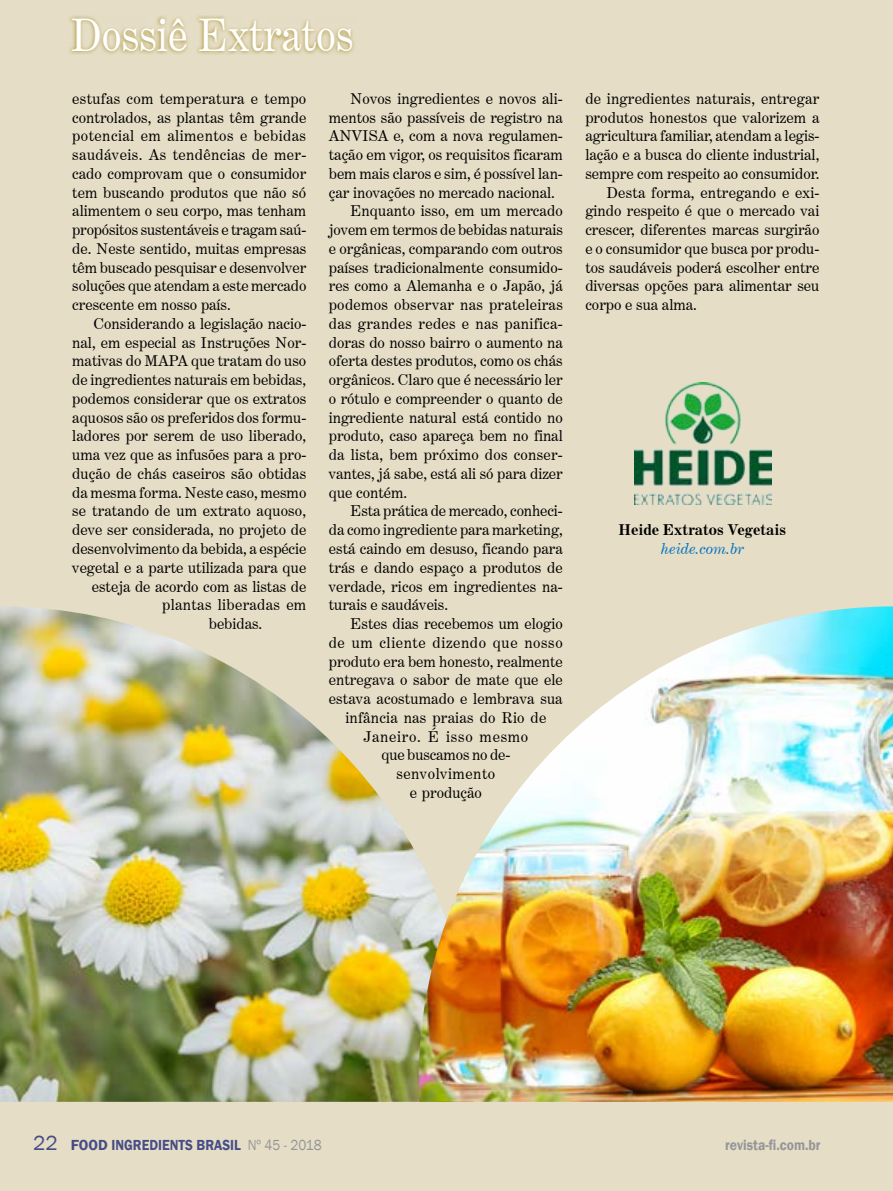
<style>
.page{position:relative;width:893px;height:1191px;background:#e5ddc5}
.page>*{position:absolute;margin:0;border:0;box-sizing:border-box;transform-origin:0 0}
.t1{font:45px "Century Expanded BT";color:#fff;scale:.9 1}
.t2{font:15px/18.8px "Century Expanded BT";color:#000;text-align:justify}
.t3{font:15px "Century Expanded BT";letter-spacing:.02em;color:#000}
.t4{font:600 15px "Franklin Gothic";color:#464d87}
.t5{font:15px "Century Expanded BT";letter-spacing:.04em;color:#000}
.t6{font:700 15px "Century Expanded BT";color:#000}
.t7{font:15px "Century Expanded BT";letter-spacing:.045em;color:#000}
.t8{font:600 15px "Franklin Gothic";color:#939598;scale:.9 1}
.t9{font:15px "Century Expanded BT";letter-spacing:.035em;color:#000}
.t10{font:italic 15px "Century Expanded BT";color:#0070c0}
.s1{font-weight:400;font-size:21px}
.s2{font-weight:400;color:#939598}
</style>
<div class="page">
<svg style="left:69px;top:16px;width:286px;height:39px"></svg>
<img style="left:0;top:606px;width:419px;height:495px">
<img style="left:419px;top:606px;width:474px;height:495px">
<img style="left:634px;top:382px;width:138px;height:123px">
<h1 class="t1" style="left:71px;top:7px;width:316px">Dossiê Extratos</h1>
<p class="t2" style="left:72px;top:89px;width:236px">estufas com temperatura e tempo controlados, as plantas têm grande potencial em alimentos e bebidas saudáveis. As tendências de mer&shy;cado comprovam que o consumidor tem buscando produtos que não só alimentem o seu corpo, mas tenham propósitos sustentáveis e tragam saú&shy;de. Neste sentido, muitas empresas têm buscado pesquisar e desenvolver soluções que atendam a este mercado crescente em nosso país.</p>
<p class="t2" style="left:94px;top:314px;width:214px">Considerando a legislação nacio-</p>
<p class="t2" style="left:72px;top:333px;width:236px">nal, em especial as Instruções Nor-</p>
<p class="t2" style="left:72px;top:351px;width:236px">mativas do MAPA que tratam do uso</p>
<p class="t2" style="left:72px;top:370px;width:235px">de ingredientes naturais em bebidas,</p>
<p class="t2" style="left:72px;top:389px;width:236px">podemos considerar que os extratos</p>
<p class="t2" style="left:72px;top:408px;width:236px">aquosos são os preferidos dos formu-</p>
<p class="t2" style="left:72px;top:426px;width:235px">ladores por serem de uso liberado,</p>
<p class="t2" style="left:72px;top:445px;width:236px">uma vez que as infusões para a pro-</p>
<p class="t2" style="left:72px;top:464px;width:236px">dução de chás caseiros são obtidas</p>
<p class="t2" style="left:72px;top:483px;width:236px">da mesma forma. Neste caso, mesmo</p>
<p class="t2" style="left:72px;top:501px;width:235px">se tratando de um extrato aquoso,</p>
<p class="t2" style="left:72px;top:520px;width:236px">deve ser considerada, no projeto de</p>
<p class="t2" style="left:72px;top:539px;width:236px">desenvolvimento da bebida, a espécie</p>
<p class="t2" style="left:72px;top:558px;width:235px">vegetal e a parte utilizada para que</p>
<p class="t2" style="left:92px;top:576px;width:216px">esteja de acordo com as listas de</p>
<p class="t3" style="left:162px;top:596px;width:146px">plantas liberadas em</p>
<p class="t2" style="left:209px;top:614px;width:55px">bebidas.</p>
<p class="t2" style="left:350px;top:89px;width:214px">Novos ingredientes e novos ali-</p>
<p class="t2" style="left:329px;top:108px;width:236px">mentos são passíveis de registro na</p>
<p class="t2" style="left:329px;top:126px;width:235px">ANVISA e, com a nova regulamen-</p>
<p class="t2" style="left:329px;top:145px;width:235px">tação em vigor, os requisitos ficaram</p>
<p class="t2" style="left:329px;top:164px;width:235px">bem mais claros e sim, é possível lan-</p>
<p class="t2" style="left:329px;top:183px;width:228px">çar inovações no mercado nacional.</p>
<p class="t2" style="left:350px;top:201px;width:214px">Enquanto isso, em um mercado</p>
<p class="t2" style="left:329px;top:220px;width:236px">jovem em termos de bebidas naturais</p>
<p class="t2" style="left:329px;top:239px;width:235px">e orgânicas, comparando com outros</p>
<p class="t2" style="left:329px;top:258px;width:235px">países tradicionalmente consumido-</p>
<p class="t2" style="left:329px;top:276px;width:235px">res como a Alemanha e o Japão, já</p>
<p class="t3" style="left:329px;top:296px;width:236px">podemos observar nas prateleiras</p>
<p class="t3" style="left:329px;top:314px;width:236px">das grandes redes e nas panifica-</p>
<p class="t2" style="left:329px;top:333px;width:235px">doras do nosso bairro o aumento na</p>
<p class="t2" style="left:329px;top:351px;width:236px">oferta destes produtos, como os chás</p>
<p class="t2" style="left:329px;top:370px;width:235px">orgânicos. Claro que é necessário ler</p>
<p class="t2" style="left:329px;top:389px;width:235px">o rótulo e compreender o quanto de</p>
<p class="t2" style="left:329px;top:408px;width:235px">ingrediente natural está contido no</p>
<p class="t2" style="left:329px;top:426px;width:235px">produto, caso apareça bem no final</p>
<p class="t2" style="left:329px;top:445px;width:235px">da lista, bem próximo dos conser-</p>
<p class="t2" style="left:329px;top:464px;width:235px">vantes, já sabe, está ali só para dizer</p>
<p class="t2" style="left:329px;top:483px;width:80px">que contém.</p>
<p class="t2" style="left:350px;top:501px;width:214px">Esta prática de mercado, conheci-</p>
<p class="t2" style="left:329px;top:520px;width:236px">da como ingrediente para marketing,</p>
<p class="t2" style="left:329px;top:539px;width:235px">está caindo em desuso, ficando para</p>
<p class="t2" style="left:329px;top:558px;width:236px">trás e dando espaço a produtos de</p>
<p class="t2" style="left:329px;top:576px;width:235px">verdade, ricos em ingredientes na-</p>
<p class="t2" style="left:329px;top:595px;width:121px">turais e saudáveis.</p>
<p class="t2" style="left:350px;top:614px;width:214px">Estes dias recebemos um elogio</p>
<p class="t5" style="left:329px;top:633px;width:235px">de um cliente dizendo que nosso</p>
<p class="t2" style="left:329px;top:651px;width:236px">produto era bem honesto, realmente</p>
<p class="t2" style="left:329px;top:670px;width:236px">entregava o sabor de mate que ele</p>
<p class="t2" style="left:329px;top:689px;width:235px">estava acostumado e lembrava sua</p>
<p class="t2" style="left:345px;top:708px;width:203px">infância nas praias do Rio de</p>
<p class="t7" style="left:363px;top:727px;width:166px">Janeiro. É isso mesmo</p>
<p class="t2" style="left:381px;top:745px;width:131px">que buscamos no de-</p>
<p class="t9" style="left:396px;top:764px;width:100px">senvolvimento</p>
<p class="t2" style="left:410px;top:783px;width:74px">e produção</p>
<p class="t2" style="left:585px;top:89px;width:235px">de ingredientes naturais, entregar</p>
<p class="t2" style="left:585px;top:108px;width:236px">produtos honestos que valorizem a</p>
<p class="t2" style="left:585px;top:126px;width:236px">agricultura familiar, atendam a legis-</p>
<p class="t2" style="left:585px;top:145px;width:235px">lação e a busca do cliente industrial,</p>
<p class="t2" style="left:585px;top:164px;width:235px">sempre com respeito ao consumidor.</p>
<p class="t2" style="left:607px;top:183px;width:214px">Desta forma, entregando e exi-</p>
<p class="t2" style="left:585px;top:201px;width:235px">gindo respeito é que o mercado vai</p>
<p class="t2" style="left:585px;top:220px;width:236px">crescer, diferentes marcas surgirão</p>
<p class="t2" style="left:585px;top:239px;width:235px">e o consumidor que busca por produ-</p>
<p class="t2" style="left:585px;top:258px;width:235px">tos saudáveis poderá escolher entre</p>
<p class="t2" style="left:585px;top:276px;width:235px">diversas opções para alimentar seu</p>
<p class="t2" style="left:585px;top:295px;width:113px">corpo e sua alma.</p>
<p class="t6" style="left:619px;top:520px;width:169px">Heide Extratos Vegetais</p>
<p class="t10" style="left:661px;top:539px;width:84px">heide.com.br</p>
<p class="t4" style="left:33px;top:1135px;width:290px"><span class="s1">22</span> FOOD INGREDIENTS BRASIL <span class="s2">Nº 45 - 2018</span></p>
<p class="t8" style="left:725px;top:1135px;width:107px">revista-fi.com.br</p>
</div>
